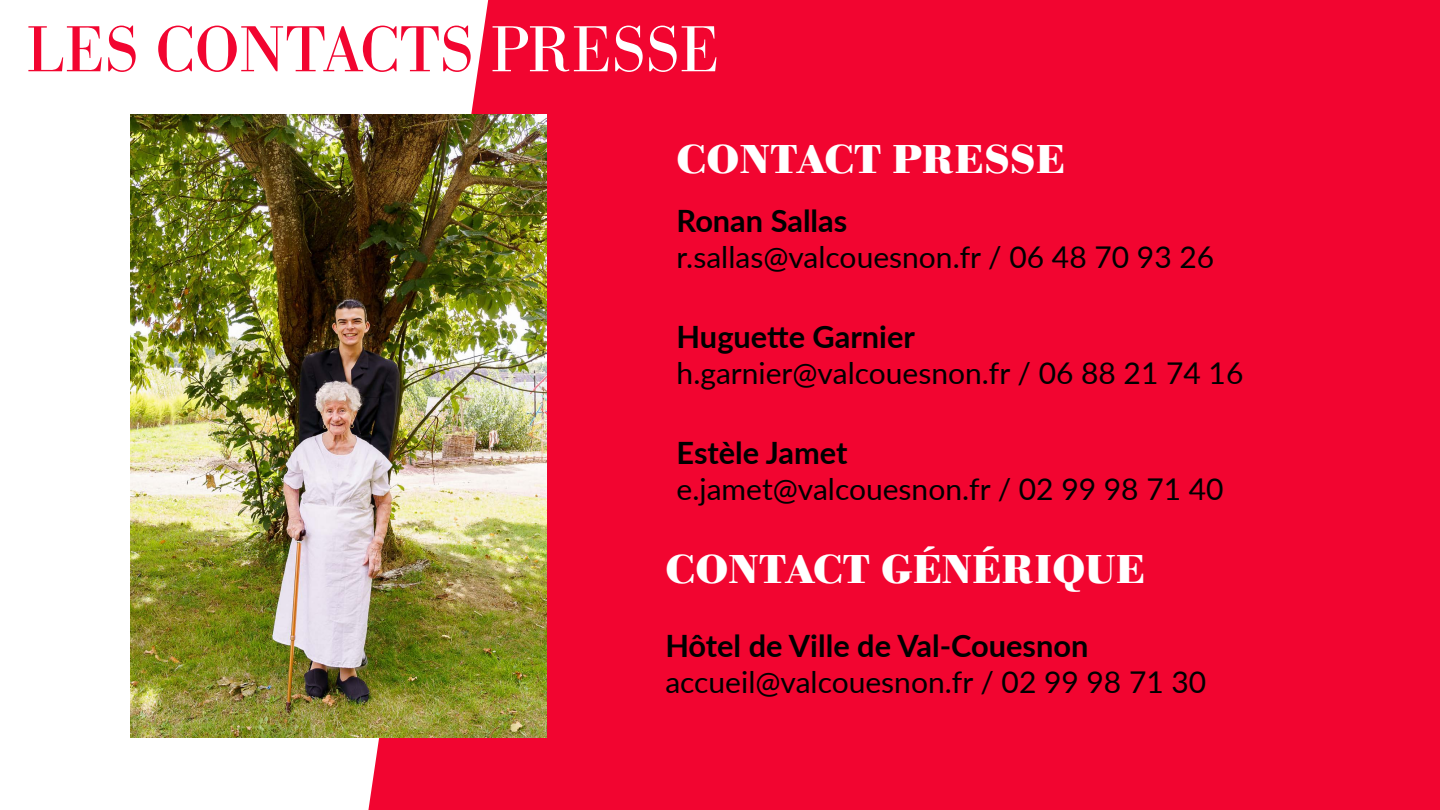
<style>
.page{position:relative;width:1440px;height:810px;background:#fff}
.page>*{position:absolute;margin:0;border:0;box-sizing:border-box;transform-origin:0 0}
.t1{font:67.5px "Bodoni URW";color:#f20530}
.t2{font:700 42px "Bodoni URW";letter-spacing:.01em;color:#fff}
.t3{font:700 30.75px "Lato";color:#000}
.t4{font:30px "Lato";color:#000}
.s1{color:#fff}
</style>
<div class="page">
<div style="left:368px;top:0;width:1072px;height:810px;background:#f20530"></div>
<img style="left:130px;top:114px;width:417px;height:624px">
<h1 class="t1" style="left:26px;top:9px;width:694px">LES CONTACTS <span class="s1">PRESSE</span></h1>
<h2 class="t2" style="left:677px;top:134px;width:390px">CONTACT PRESSE</h2>
<p class="t3" style="left:677px;top:198px;width:172px">Ronan Sallas</p>
<p class="t4" style="left:677px;top:235px;width:539px">r.sallas@valcouesnon.fr / 06 48 70 93 26</p>
<p class="t3" style="left:677px;top:314px;width:240px">Huguette Garnier</p>
<p class="t4" style="left:677px;top:351px;width:568px">h.garnier@valcouesnon.fr / 06 88 21 74 16</p>
<p class="t3" style="left:677px;top:430px;width:173px">Estèle Jamet</p>
<p class="t4" style="left:677px;top:467px;width:549px">e.jamet@valcouesnon.fr / 02 99 98 71 40</p>
<h2 class="t2" style="left:665px;top:545px;width:481px">CONTACT GÉNÉRIQUE</h2>
<p class="t3" style="left:665px;top:623px;width:425px">Hôtel de Ville de Val-Couesnon</p>
<p class="t4" style="left:665px;top:661px;width:542px">accueil@valcouesnon.fr / 02 99 98 71 30</p>
</div>
